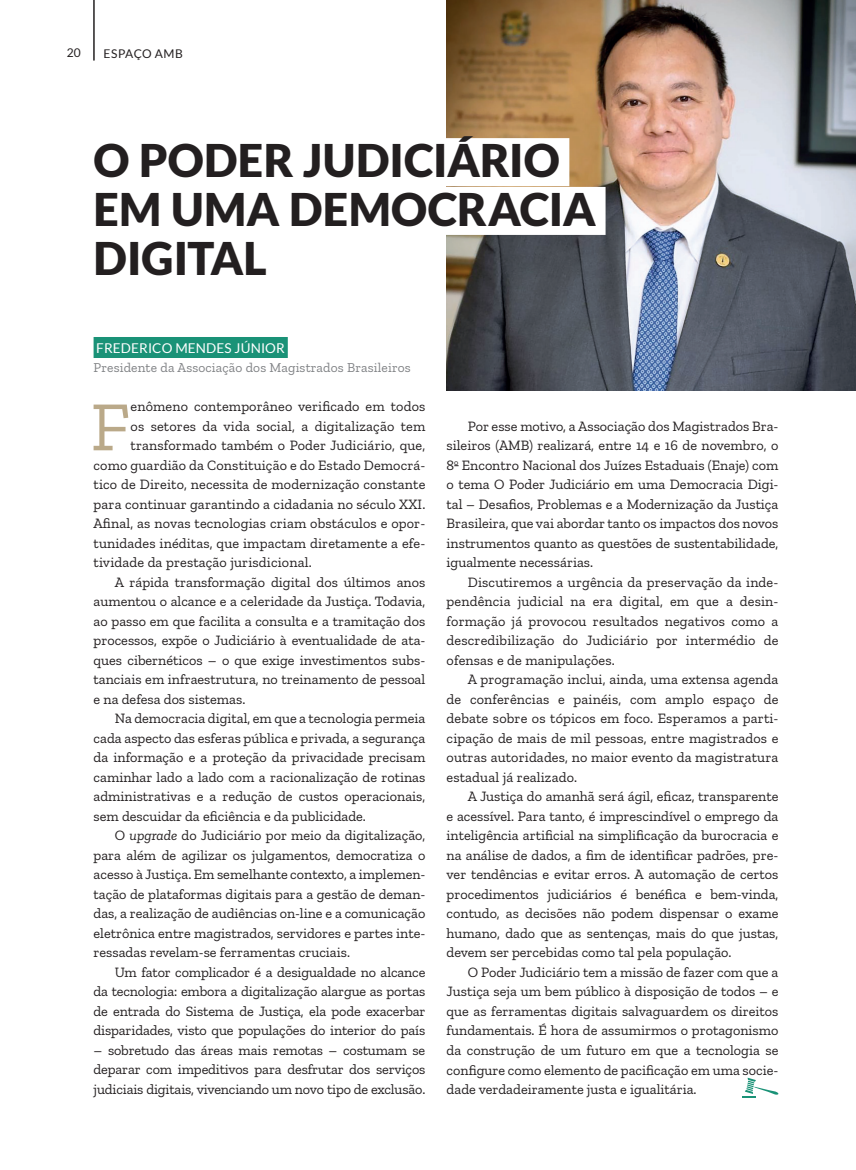
<style>
.page{position:relative;width:856px;height:1170px;background:#fff}
.page>*{position:absolute;margin:0;border:0;box-sizing:border-box;transform-origin:0 0}
.t1{font:70.35px "Zilla Slab";color:#baa989}
.t2{font:900 45px/48.8px "Lato";color:#231f20}
.t3{font:14.25px/19.5px "Zilla Slab";color:#231f20;text-align:justify}
.t4{font:13.5px "Zilla Slab";letter-spacing:.01em;color:#808285}
.t5{font:13.5px "Lato";letter-spacing:.01em;color:#fff}
.t6{font:12px "Lato";letter-spacing:.035em;color:#231f20}
.s1{font-style:italic}
</style>
<div class="page">
<hr style="left:94px;top:0;width:1px;height:60px;background:#231f20">
<img style="left:446px;top:0;width:410px;height:390px">
<div style="left:94px;top:138px;width:475px;height:48px;background:#fff"></div>
<div style="left:94px;top:187px;width:511px;height:48px;background:#fff"></div>
<svg style="left:742px;top:1077px;width:36px;height:20px"></svg>
<div style="left:94px;top:337px;width:194px;height:21px;background:#1a9277"></div>
<p class="t6" style="left:67px;top:46px;width:15px">20</p>
<p class="t6" style="left:103px;top:47px;width:81px">ESPAÇO AMB</p>
<h2 class="t2" style="left:94px;top:135px;width:504px">O PODER JUDICIÁRIO<br>EM UMA DEMOCRACIA<br>DIGITAL</h2>
<p class="t5" style="left:96px;top:340px;width:190px">FREDERICO MENDES JÚNIOR</p>
<p class="t4" style="left:94px;top:360px;width:319px">Presidente da Associação dos Magistrados Brasileiros</p>
<h1 class="t1" style="left:91px;top:388px;width:41px">F</h1>
<p class="t3" style="left:131px;top:397px;width:296px">enômeno contemporâneo verificado em todos</p>
<p class="t3" style="left:131px;top:416px;width:296px">os setores da vida social, a digitalização tem</p>
<p class="t3" style="left:131px;top:436px;width:296px">transformado também o Poder Judiciário, que,</p>
<p class="t3" style="left:94px;top:455px;width:333px">como guardião da Constituição e do Estado Democrá-</p>
<p class="t3" style="left:94px;top:475px;width:333px">tico de Direito, necessita de modernização constante</p>
<p class="t3" style="left:94px;top:494px;width:333px">para continuar garantindo a cidadania no século XXI.</p>
<p class="t3" style="left:94px;top:514px;width:333px">Afinal, as novas tecnologias criam obstáculos e opor-</p>
<p class="t3" style="left:94px;top:533px;width:333px">tunidades inéditas, que impactam diretamente a efe-</p>
<p class="t3" style="left:94px;top:553px;width:220px">tividade da prestação jurisdicional.</p>
<p class="t3" style="left:115px;top:572px;width:312px">A rápida transformação digital dos últimos anos</p>
<p class="t3" style="left:94px;top:592px;width:333px">aumentou o alcance e a celeridade da Justiça. Todavia,</p>
<p class="t3" style="left:94px;top:611px;width:333px">ao passo em que facilita a consulta e a tramitação dos</p>
<p class="t3" style="left:94px;top:631px;width:333px">processos, expõe o Judiciário à eventualidade de ata-</p>
<p class="t3" style="left:94px;top:650px;width:333px">ques cibernéticos – o que exige investimentos subs-</p>
<p class="t3" style="left:94px;top:670px;width:333px">tanciais em infraestrutura, no treinamento de pessoal</p>
<p class="t3" style="left:94px;top:689px;width:153px">e na defesa dos sistemas.</p>
<p class="t3" style="left:115px;top:709px;width:312px">Na democracia digital, em que a tecnologia permeia</p>
<p class="t3" style="left:94px;top:728px;width:333px">cada aspecto das esferas pública e privada, a segurança</p>
<p class="t3" style="left:94px;top:748px;width:333px">da informação e a proteção da privacidade precisam</p>
<p class="t3" style="left:94px;top:767px;width:333px">caminhar lado a lado com a racionalização de rotinas</p>
<p class="t3" style="left:94px;top:787px;width:333px">administrativas e a redução de custos operacionais,</p>
<p class="t3" style="left:94px;top:806px;width:274px">sem descuidar da eficiência e da publicidade.</p>
<p class="t3" style="left:115px;top:826px;width:312px">O <span class="s1">upgrade</span> do Judiciário por meio da digitalização,</p>
<p class="t3" style="left:94px;top:845px;width:333px">para além de agilizar os julgamentos, democratiza o</p>
<p class="t3" style="left:94px;top:865px;width:333px">acesso à Justiça. Em semelhante contexto, a implemen-</p>
<p class="t3" style="left:94px;top:884px;width:333px">tação de plataformas digitais para a gestão de deman-</p>
<p class="t3" style="left:94px;top:903px;width:333px">das, a realização de audiências on-line e a comunicação</p>
<p class="t3" style="left:94px;top:923px;width:333px">eletrônica entre magistrados, servidores e partes inte-</p>
<p class="t3" style="left:94px;top:942px;width:258px">ressadas revelam-se ferramentas cruciais.</p>
<p class="t3" style="left:115px;top:962px;width:312px">Um fator complicador é a desigualdade no alcance</p>
<p class="t3" style="left:94px;top:981px;width:333px">da tecnologia: embora a digitalização alargue as portas</p>
<p class="t3" style="left:94px;top:1001px;width:333px">de entrada do Sistema de Justiça, ela pode exacerbar</p>
<p class="t3" style="left:94px;top:1020px;width:333px">disparidades, visto que populações do interior do país</p>
<p class="t3" style="left:94px;top:1040px;width:333px">– sobretudo das áreas mais remotas – costumam se deparar com impeditivos para desfrutar dos serviços judiciais digitais, vivenciando um novo tipo de exclusão.</p>
<p class="t3" style="left:446px;top:416px;width:333px;text-indent:21px">Por esse motivo, a Associação dos Magistrados Bra&shy;sileiros (AMB) realizará, entre 14 e 16 de novembro, o 8<sup>o</sup> Encontro Nacional dos Juízes Estaduais (Enaje) com o tema O Poder Judiciário em uma Democracia Digi&shy;tal – Desafios, Problemas e a Modernização da Justiça Brasileira, que vai abordar tanto os impactos dos novos instrumentos quanto as questões de sustentabilidade, igualmente necessárias.</p>
<p class="t3" style="left:446px;top:572px;width:333px;text-indent:21px">Discutiremos a urgência da preservação da inde&shy;pendência judicial na era digital, em que a desin&shy;formação já provocou resultados negativos como a descredibilização do Judiciário por intermédio de ofensas e de manipulações.</p>
<p class="t3" style="left:446px;top:670px;width:333px;text-indent:21px">A programação inclui, ainda, uma extensa agenda de conferências e painéis, com amplo espaço de debate sobre os tópicos em foco. Esperamos a parti&shy;cipação de mais de mil pessoas, entre magistrados e outras autoridades, no maior evento da magistratura estadual já realizado.</p>
<p class="t3" style="left:446px;top:787px;width:333px;text-indent:21px">A Justiça do amanhã será ágil, eficaz, transparente e acessível. Para tanto, é imprescindível o emprego da inteligência artificial na simplificação da burocracia e na análise de dados, a fim de identificar padrões, pre&shy;ver tendências e evitar erros. A automação de certos procedimentos judiciários é benéfica e bem-vinda, contudo, as decisões não podem dispensar o exame humano, dado que as sentenças, mais do que justas, devem ser percebidas como tal pela população.</p>
<p class="t3" style="left:446px;top:962px;width:333px;text-indent:21px">O Poder Judiciário tem a missão de fazer com que a Justiça seja um bem público à disposição de todos – e que as ferramentas digitais salvaguardem os direitos fundamentais. É hora de assumirmos o protagonismo da construção de um futuro em que a tecnologia se configure como elemento de pacificação em uma socie&shy;dade verdadeiramente justa e igualitária.</p>
</div>
